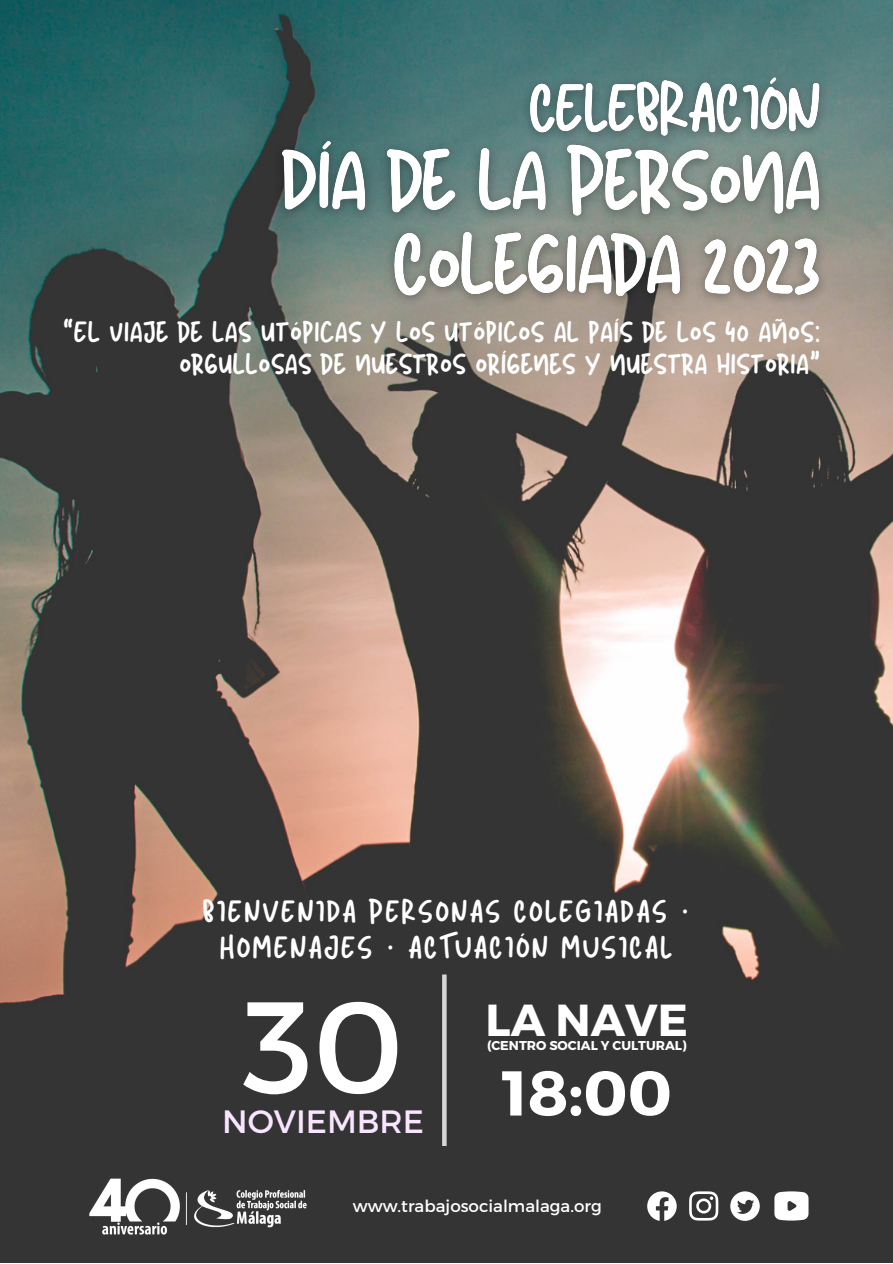
<style>
.page{position:relative;width:893px;height:1264px;background:#fff}
.page>*{position:absolute;margin:0;border:0;box-sizing:border-box;transform-origin:0 0}
.t1{font:130.65px "Montserrat";color:#fff}
.t2{font:700 63px "Montserrat";color:#fff}
.t3{font:700 44.85px "Montserrat";color:#fff}
.t4{font:32.25px "Montserrat";color:#f9e5ff}
.t5{font:30px/36px "New Sun Yandi Designs";letter-spacing:.105em;color:#fff;text-align:center}
.t6{font:28.5px/32.5px "New Sun Yandi Designs";letter-spacing:.045em;color:#fff;text-align:right}
.t7{font:16.65px "Montserrat";color:#fff}
.t8{font:700 12.75px "Montserrat";color:#fff}
.s1{font-family:"Noto Sans"}
</style>
<div class="page">
<img style="left:0;top:0;width:892px;height:1262px">
<img style="left:266px;top:63px;width:570px;height:252px">
<img style="left:84px;top:1173px;width:226px;height:64px">
<svg style="left:647px;top:1191px;width:29px;height:29px"></svg>
<svg style="left:689px;top:1191px;width:29px;height:29px"></svg>
<svg style="left:730px;top:1191px;width:29px;height:29px"></svg>
<svg style="left:774px;top:1191px;width:34px;height:29px"></svg>
<svg style="left:442px;top:974px;width:4px;height:171px"></svg>
<p class="t6" style="left:63px;top:317px;width:758px">“EL VIAJE DE LAS UTÓPICAS Y LOS UTÓPICOS AL PAÍS DE LOS 40 AÑOS:<br>ORGULLOSAS DE NUESTROS ORÍGENES Y NUESTRA HISTORIA”</p>
<p class="t5" style="left:204px;top:895px;width:487px">BIENVENIDA PERSONAS COLEGIADAS <span class="s1">·<br></span>HOMENAJES <span class="s1">·</span> ACTUACIÓN MUSICAL</p>
<p class="t1" style="left:243px;top:962px;width:162px">30</p>
<p class="t3" style="left:485px;top:991px;width:204px">LA NAVE</p>
<p class="t8" style="left:487px;top:1037px;width:201px">(CENTRO SOCIAL Y CULTURAL)</p>
<p class="t2" style="left:501px;top:1052px;width:172px">18:00</p>
<p class="t4" style="left:222px;top:1100px;width:203px">NOVIEMBRE</p>
<p class="t7" style="left:353px;top:1195px;width:250px">www.trabajosocialmalaga.org</p>
</div>
